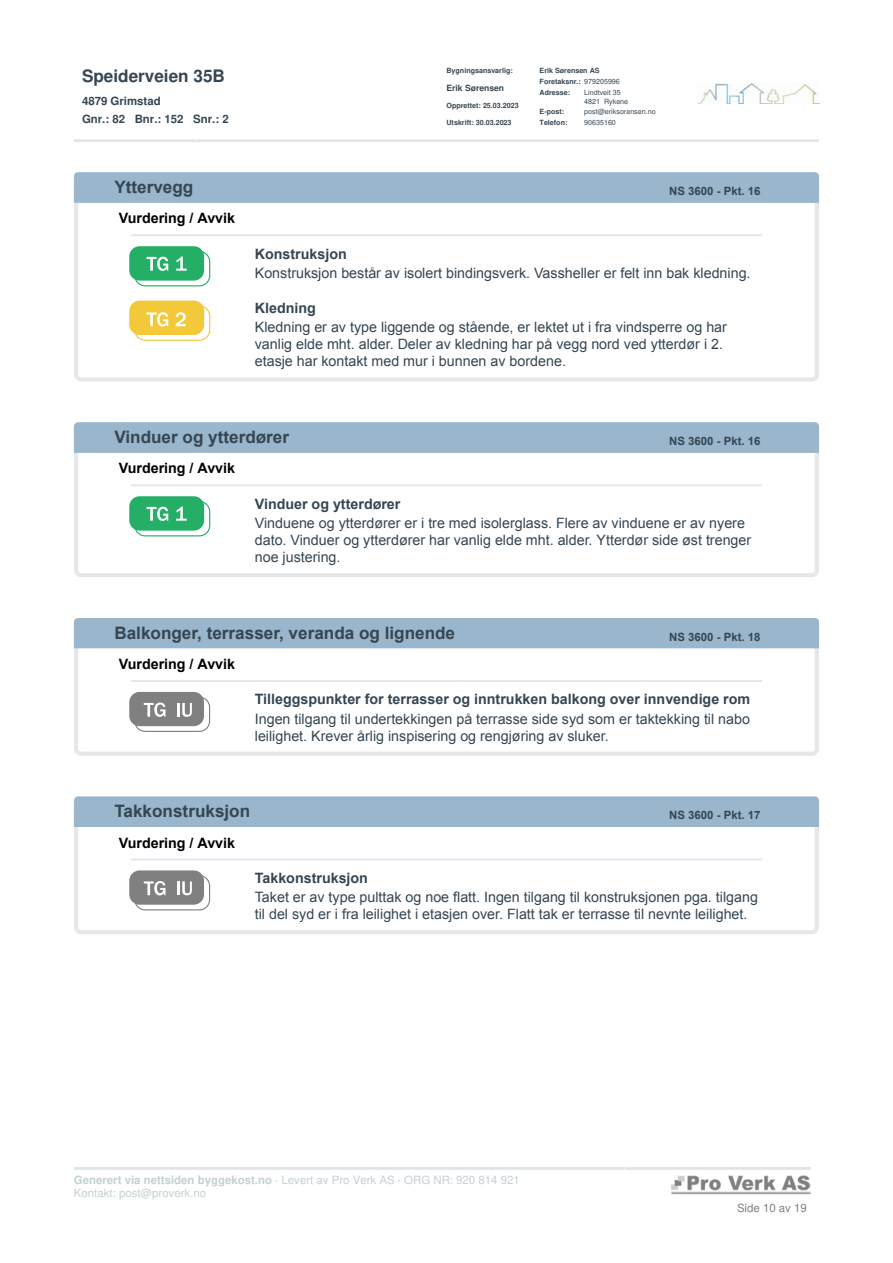
<style>
.page{position:relative;width:893px;height:1263px;background:#fff}
.page>*{position:absolute;margin:0;border:0;box-sizing:border-box;transform-origin:0 0}
.t1{font:700 17.1px "Arial";color:#354652}
.t2{font:700 17.1px "Helvetica";color:#354652}
.t3{font:14.25px/17.1px "Arial";color:#354652}
.t4{font:700 14.25px "Arial";color:#354652}
.t5{font:700 14.25px "Arial";color:#000}
.t6{font:11.4px/13.6px "Helvetica";color:#c3d1d1}
.t7{font:700 11.4px "Arial";color:#354652}
.t8{font:700 11.4px/17.7px "Helvetica";color:#354652}
.t9{font:11.4px "Helvetica";color:#808080}
.t10{font:700 8.55px "Helvetica";color:#354652}
.t11{font:700 7.2px/10.6px "Helvetica";color:#354652}
.t12{font:7.2px/8.6px "Helvetica";color:#354652}
.s1{font-weight:400}
.s2{font-weight:700}
</style>
<div class="page">
<svg style="left:74px;top:139px;width:745px;height:3px;background:#e3e6ed"></svg>
<img style="left:698px;top:84px;width:121px;height:20px">
<svg style="left:74px;top:172px;width:745px;height:210px"></svg>
<svg style="left:74px;top:422px;width:745px;height:155px"></svg>
<svg style="left:74px;top:618px;width:745px;height:138px"></svg>
<svg style="left:74px;top:796px;width:745px;height:138px"></svg>
<hr style="left:74px;top:1167px;width:737px;height:3px;background:#e2e6ec">
<img style="left:671px;top:1175px;width:140px;height:19px">
<p class="t2" style="left:82px;top:69px;width:144px">Speiderveien 35B</p>
<p class="t8" style="left:82px;top:93px;width:148px">4879 Grimstad<br>Gnr.: 82 Bnr.: 152 Snr.: 2</p>
<p class="t11" style="left:446px;top:66px;width:68px">Bygningsansvarlig:</p>
<p class="t10" style="left:446px;top:85px;width:59px">Erik Sørensen</p>
<p class="t11" style="left:446px;top:101px;width:74px">Opprettet: 25.03.2023</p>
<p class="t11" style="left:446px;top:118px;width:67px">Utskrift: 30.03.2023</p>
<p class="t11" style="left:540px;top:66px;width:82px">Erik Sørensen AS<br>Foretaksnr.: <span class="s1">979205996</span></p>
<p class="t11" style="left:540px;top:88px;width:32px">Adresse:</p>
<p class="t12" style="left:584px;top:89px;width:46px">Lindtveit 35<br>4821 Rykene</p>
<p class="t11" style="left:540px;top:107px;width:26px">E-post:</p>
<p class="t12" style="left:584px;top:108px;width:73px">post@eriksorensen.no</p>
<p class="t11" style="left:540px;top:118px;width:29px">Telefon:</p>
<p class="t12" style="left:584px;top:119px;width:33px">90635160</p>
<p class="t1" style="left:114px;top:175px;width:81px">Yttervegg</p>
<p class="t7" style="left:669px;top:183px;width:93px">NS 3600 - Pkt. 16</p>
<p class="t5" style="left:119px;top:208px;width:118px">Vurdering / Avvik</p>
<p class="t4" style="left:255px;top:244px;width:93px">Konstruksjon</p>
<p class="t3" style="left:255px;top:264px;width:497px">Konstruksjon består av isolert bindingsverk. Vassheller er felt inn bak kledning.</p>
<p class="t4" style="left:255px;top:298px;width:63px">Kledning</p>
<p class="t3" style="left:255px;top:319px;width:474px">Kledning er av type liggende og stående, er lektet ut i fra vindsperre og har vanlig elde mht. alder. Deler av kledning har på vegg nord ved ytterdør i 2. etasje har kontakt med mur i bunnen av bordene.</p>
<p class="t1" style="left:114px;top:425px;width:176px">Vinduer og ytterdører</p>
<p class="t7" style="left:669px;top:433px;width:93px">NS 3600 - Pkt. 16</p>
<p class="t5" style="left:119px;top:458px;width:118px">Vurdering / Avvik</p>
<p class="t4" style="left:255px;top:494px;width:147px">Vinduer og ytterdører</p>
<p class="t3" style="left:255px;top:514px;width:498px">Vinduene og ytterdører er i tre med isolerglass. Flere av vinduene er av nyere dato. Vinduer og ytterdører har vanlig elde mht. alder. Ytterdør side øst trenger noe justering.</p>
<p class="t1" style="left:114px;top:621px;width:342px">Balkonger, terrasser, veranda og lignende</p>
<p class="t7" style="left:669px;top:629px;width:93px">NS 3600 - Pkt. 18</p>
<p class="t5" style="left:119px;top:654px;width:118px">Vurdering / Avvik</p>
<p class="t4" style="left:255px;top:689px;width:497px">Tilleggspunkter for terrasser og inntrukken balkong over innvendige rom</p>
<p class="t3" style="left:255px;top:710px;width:497px">Ingen tilgang til undertekkingen på terrasse side syd som er taktekking til nabo leilighet. Krever årlig inspisering og rengjøring av sluker.</p>
<p class="t1" style="left:114px;top:799px;width:137px">Takkonstruksjon</p>
<p class="t7" style="left:669px;top:807px;width:93px">NS 3600 - Pkt. 17</p>
<p class="t5" style="left:119px;top:832px;width:118px">Vurdering / Avvik</p>
<p class="t4" style="left:255px;top:868px;width:115px">Takkonstruksjon</p>
<p class="t3" style="left:255px;top:888px;width:505px">Taket er av type pulttak og noe flatt. Ingen tilgang til konstruksjonen pga. tilgang til del syd er i fra leilighet i etasjen over. Flatt tak er terrasse til nevnte leilighet.</p>
<p class="t6" style="left:74px;top:1174px;width:447px"><span class="s2">Generert via nettsiden byggekost.no ·</span> Levert av Pro Verk AS <span class="s2">·</span> ORG NR: 920 814 921<br>Kontakt: post@proverk.no</p>
<p class="t9" style="left:737px;top:1204px;width:71px">Side 10 av 19</p>
</div>
